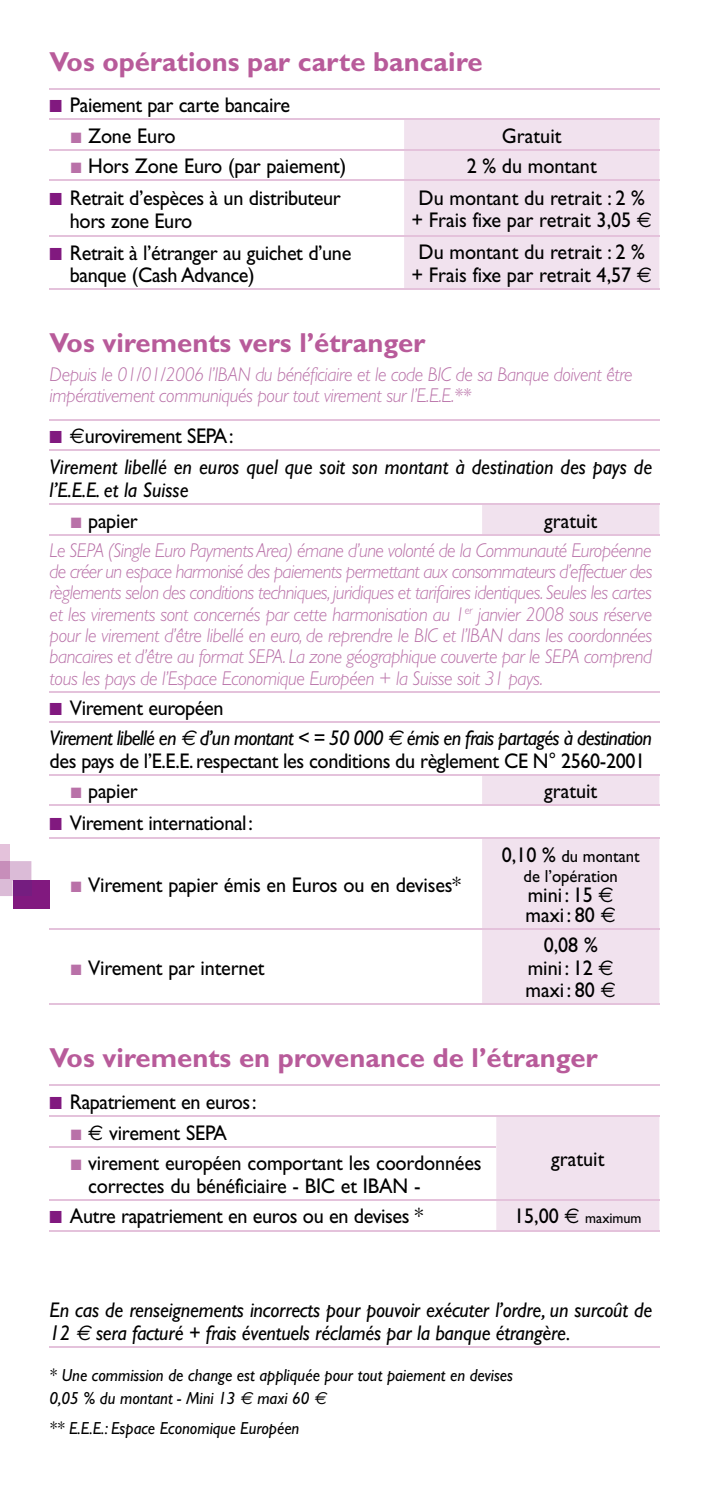
<style>
.page{position:relative;width:709px;height:1489px;background:#fff}
.page>*{position:absolute;margin:0;border:0;box-sizing:border-box;transform-origin:0 0}
.t1{font:700 27.5px "Gill Sans";color:#b85b9a}
.t2{font:21.25px/22.5px "Gill Sans";letter-spacing:-.01em;color:#000;scale:.95 1}
.t3{font:italic 21.25px/30.8px "Gill Sans";letter-spacing:-.01em;color:#000;scale:.95 1}
.t4{font:italic 21.25px/30px "Gill Sans";letter-spacing:-.035em;color:#000;scale:.95 1}
.t5{font:italic 300 20px/21.2px "Gill Sans";letter-spacing:-.02em;color:#b971a8;scale:.95 1}
.t6{font:italic 17.5px/22.5px "Gill Sans";color:#000;scale:.95 1}
.t7{font:17.5px/20px "Gill Sans";color:#000;text-align:center;scale:.95 1}
.t8{font:15px "Gill Sans";color:#000;scale:.95 1}
.s1{color:#81197f}
.s2{color:#b971a8}
.s3{font-family:"Euro Sans"}
.s4{font-family:"Euro Sans";font-style:normal}
.s5{font-style:normal}
.s6{font-size:21.25px}
.s7{font-family:"Euro Sans";font-size:21.25px}
</style>
<div class="page">
<div style="left:404px;top:120px;width:255px;height:169px;background:#f1e2ee"></div>
<hr style="left:50px;top:149px;width:354px;height:1px;background:#e4c2db">
<hr style="left:404px;top:149px;width:255px;height:1px;background:#e4c2db">
<hr style="left:50px;top:179px;width:354px;height:2px;background:#e4c2db">
<hr style="left:404px;top:179px;width:255px;height:2px;background:#e4c2db">
<hr style="left:50px;top:235px;width:354px;height:2px;background:#e4c2db">
<hr style="left:404px;top:235px;width:255px;height:2px;background:#e4c2db">
<hr style="left:50px;top:289px;width:354px;height:1px;background:#e4c2db">
<hr style="left:404px;top:289px;width:255px;height:1px;background:#e4c2db">
<hr style="left:50px;top:88px;width:354px;height:1px;background:#e4c2db">
<hr style="left:404px;top:88px;width:255px;height:1px;background:#e4c2db">
<hr style="left:50px;top:118px;width:354px;height:2px;background:#e4c2db">
<hr style="left:404px;top:118px;width:255px;height:2px;background:#e4c2db">
<svg style="left:482px;top:505px;width:177px;height:498px"></svg>
<hr style="left:50px;top:503px;width:432px;height:2px;background:#e4c2db">
<hr style="left:482px;top:503px;width:177px;height:2px;background:#e4c2db">
<hr style="left:50px;top:774px;width:432px;height:1px;background:#e4c2db">
<hr style="left:482px;top:774px;width:177px;height:1px;background:#e4c2db">
<hr style="left:50px;top:928px;width:432px;height:1px;background:#e4c2db">
<hr style="left:482px;top:928px;width:177px;height:1px;background:#e4c2db">
<hr style="left:50px;top:1003px;width:432px;height:1px;background:#e4c2db">
<hr style="left:482px;top:1003px;width:177px;height:1px;background:#e4c2db">
<hr style="left:50px;top:534px;width:432px;height:1px;background:#e4c2db">
<hr style="left:482px;top:534px;width:177px;height:1px;background:#e4c2db">
<hr style="left:50px;top:419px;width:432px;height:1px;background:#e4c2db">
<hr style="left:482px;top:419px;width:177px;height:1px;background:#e4c2db">
<hr style="left:50px;top:450px;width:432px;height:1px;background:#e4c2db">
<hr style="left:482px;top:450px;width:177px;height:1px;background:#e4c2db">
<hr style="left:50px;top:691px;width:432px;height:1px;background:#e4c2db">
<hr style="left:482px;top:691px;width:177px;height:1px;background:#e4c2db">
<hr style="left:50px;top:721px;width:432px;height:1px;background:#e4c2db">
<hr style="left:482px;top:721px;width:177px;height:1px;background:#e4c2db">
<hr style="left:50px;top:804px;width:432px;height:2px;background:#e4c2db">
<hr style="left:482px;top:804px;width:177px;height:2px;background:#e4c2db">
<hr style="left:50px;top:837px;width:432px;height:1px;background:#e4c2db">
<hr style="left:482px;top:837px;width:177px;height:1px;background:#e4c2db">
<div style="left:496px;top:1116px;width:163px;height:113px;background:#f1e2ee"></div>
<hr style="left:50px;top:1146px;width:446px;height:1px;background:#e4c2db">
<hr style="left:50px;top:1199px;width:446px;height:1px;background:#e4c2db">
<hr style="left:496px;top:1199px;width:163px;height:1px;background:#e4c2db">
<hr style="left:50px;top:1084px;width:446px;height:1px;background:#e4c2db">
<hr style="left:496px;top:1084px;width:163px;height:1px;background:#e4c2db">
<hr style="left:50px;top:1114px;width:446px;height:2px;background:#e4c2db">
<hr style="left:496px;top:1114px;width:163px;height:2px;background:#e4c2db">
<hr style="left:50px;top:1229px;width:446px;height:1px;background:#e4c2db">
<hr style="left:496px;top:1229px;width:163px;height:1px;background:#e4c2db">
<hr style="left:50px;top:1346px;width:446px;height:1px;background:#e4c2db">
<hr style="left:496px;top:1346px;width:163px;height:1px;background:#e4c2db">
<div style="left:13px;top:880px;width:36px;height:29px;background:#81197f"></div>
<div style="left:0;top:843px;width:9px;height:35px;background:#e4c2db"></div>
<svg style="left:0;top:861px;width:31px;height:35px"></svg>
<div style="left:13px;top:880px;width:18px;height:16px;background:#751d80"></div>
<div style="left:0;top:861px;width:9px;height:17px;background:#c78eba"></div>
<h1 class="t1" style="left:50px;top:45px;width:434px">Vos opérations par carte bancaire</h1>
<p class="t2" style="left:50px;top:94px;width:254px"><span class="s1">■</span> Paiement par carte bancaire</p>
<p class="t2" style="left:71px;top:124px;width:112px"><span class="s2">■</span> Zone Euro</p>
<p class="t2" style="left:502px;top:124px;width:64px">Gratuit</p>
<p class="t2" style="left:71px;top:155px;width:291px"><span class="s2">■</span> Hors Zone Euro (par paiement)</p>
<p class="t2" style="left:466px;top:155px;width:138px">2 % du montant</p>
<p class="t2" style="left:70px;top:187px;width:286px;text-indent:-20px"><span class="s1">■</span> Retrait d’espèces à un distributeur hors zone Euro</p>
<p class="t2" style="left:411px;top:187px;width:255px;text-align:center">Du montant du retrait : 2 % + Frais fixe par retrait 3,05 <span class="s3">€</span></p>
<p class="t2" style="left:70px;top:241px;width:298px;text-indent:-20px"><span class="s1">■</span> Retrait à l’étranger au guichet d’une banque (Cash Advance)</p>
<p class="t2" style="left:411px;top:241px;width:255px;text-align:center">Du montant du retrait : 2 % + Frais fixe par retrait 4,57 <span class="s3">€</span></p>
<h1 class="t1" style="left:50px;top:327px;width:377px">Vos virements vers l’étranger</h1>
<p class="t5" style="left:50px;top:364px;width:615px">Depuis le 01/01/2006 l’IBAN du bénéficiaire et le code BIC de sa Banque doivent être impérativement communiqués pour tout virement sur l’E.E.E.**</p>
<p class="t3" style="left:50px;top:421px;width:636px"><span class="s1">■</span> <span class="s4">€</span><span class="s5">urovirement SEPA :<br></span>Virement libellé en euros quel que soit son montant à destination des pays de</p>
<p class="t3" style="left:50px;top:474px;width:148px">l’E.E.E. et la Suisse</p>
<p class="t2" style="left:71px;top:509px;width:72px"><span class="s2">■</span> papier</p>
<p class="t2" style="left:544px;top:509px;width:57px">gratuit</p>
<p class="t5" style="left:50px;top:540px;width:636px;text-align:justify">Le SEPA (Single Euro Payments Area) émane d’une volonté de la Communauté Européenne de créer un espace harmonisé des paiements permettant aux consommateurs d’effectuer des règlements selon des conditions techniques, juridiques et tarifaires identiques. Seules les cartes et les virements sont concernés par cette harmonisation au 1<sup>er</sup> janvier 2008 sous réserve pour le virement d’être libellé en euro, de reprendre le BIC et l’IBAN dans les coordonnées bancaires et d’être au format SEPA. La zone géographique couverte par le SEPA comprend tous les pays de l’Espace Economique Européen + la Suisse soit 31 pays.</p>
<p class="t4" style="left:50px;top:693px;width:635px"><span class="s1">■</span> <span class="s5">Virement européen<br></span>Virement libellé en <span class="s3">€</span> d’un montant &lt; = 50 000 <span class="s3">€</span> émis en frais partagés à destination</p>
<p class="t2" style="left:50px;top:749px;width:628px">des pays de l’E.E.E. respectant les conditions du règlement CE N° 2560-2001</p>
<p class="t2" style="left:71px;top:780px;width:72px"><span class="s2">■</span> papier</p>
<p class="t2" style="left:544px;top:780px;width:57px">gratuit</p>
<p class="t2" style="left:50px;top:811px;width:215px"><span class="s1">■</span> Virement international :</p>
<p class="t2" style="left:71px;top:873px;width:412px"><span class="s2">■</span> Virement papier émis en Euros ou en devises*</p>
<p class="t2" style="left:71px;top:956px;width:205px"><span class="s2">■</span> Virement par internet</p>
<p class="t7" style="left:502px;top:845px;width:147px"><span class="s6">0,10 %</span> du montant de l’opération</p>
<p class="t2" style="left:525px;top:884px;width:96px;line-height:20px">mini : 15 <span class="s3">€ </span>maxi : 80 <span class="s3">€</span></p>
<p class="t2" style="left:525px;top:933px;width:96px;text-align:center">0,08 % mini : 12 <span class="s3">€ </span>maxi : 80 <span class="s3">€</span></p>
<h1 class="t1" style="left:50px;top:1041px;width:549px">Vos virements en provenance de l’étranger</h1>
<p class="t2" style="left:50px;top:1090px;width:219px"><span class="s1">■</span> Rapatriement en euros :</p>
<p class="t2" style="left:71px;top:1121px;width:166px"><span class="s2">■</span> <span class="s3">€</span> virement SEPA</p>
<p class="t2" style="left:551px;top:1147px;width:57px">gratuit</p>
<p class="t2" style="left:88px;top:1151px;width:415px;text-indent:-17px"><span class="s2">■</span> virement européen comportant les coordonnées correctes du bénéficiaire - BIC et IBAN -</p>
<p class="t2" style="left:50px;top:1205px;width:395px"><span class="s1">■</span> Autre rapatriement en euros ou en devises *</p>
<p class="t8" style="left:514px;top:1209px;width:136px"><span class="s6">15,00</span> <span class="s7">€</span> maximum</p>
<p class="t3" style="left:50px;top:1298px;width:636px;line-height:22.5px">En cas de renseignements incorrects pour pouvoir exécuter l’ordre, un surcoût de<br>12 <span class="s3">€</span> sera facturé + frais éventuels réclamés par la banque étrangère.</p>
<p class="t6" style="left:50px;top:1364px;width:489px">* Une commission de change est appliquée pour tout paiement en devises<br>0,05 % du montant - Mini 13 <span class="s3">€</span> maxi 60 <span class="s3">€</span></p>
<p class="t6" style="left:50px;top:1416px;width:264px">** E.E.E.: Espace Economique Européen</p>
</div>
